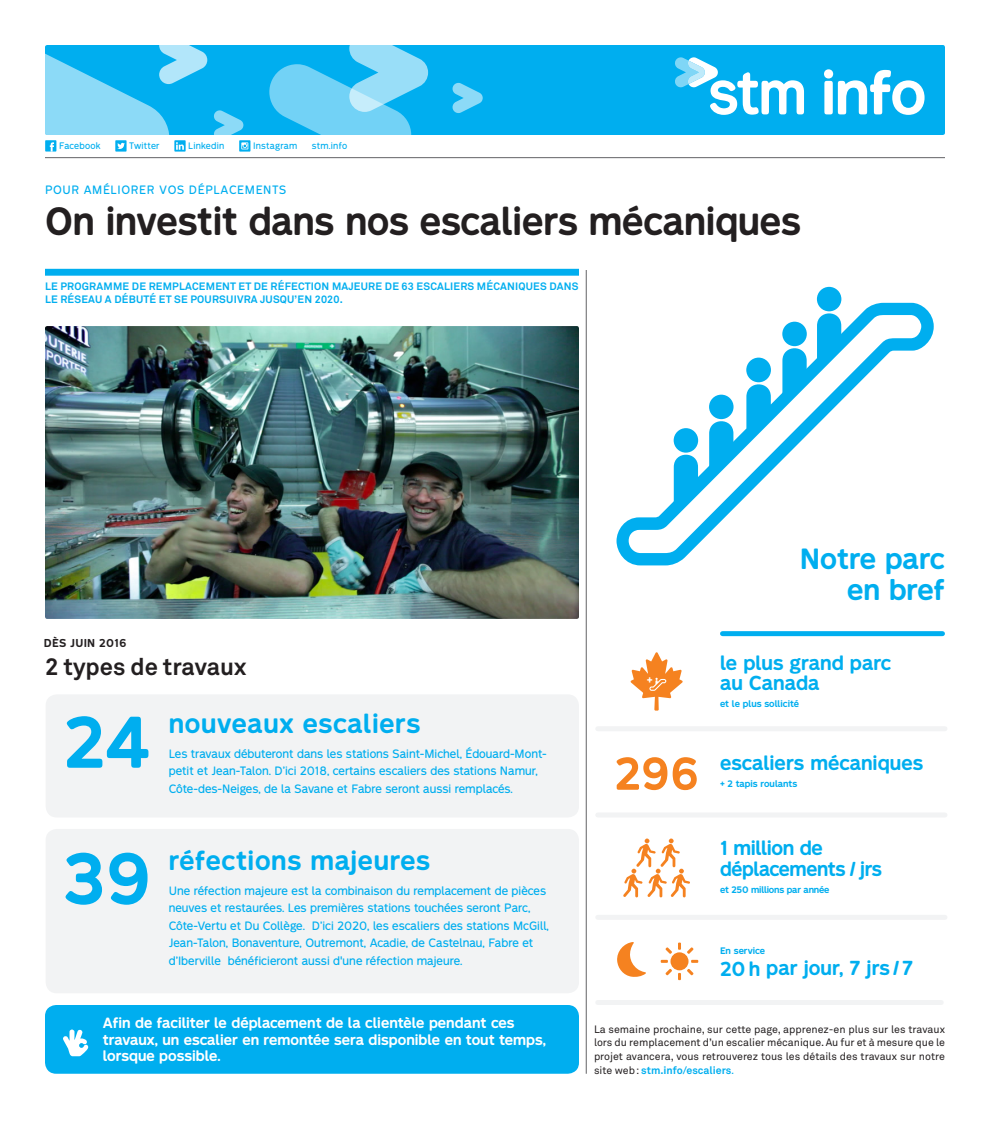
<style>
.page{position:relative;width:990px;height:1125px;background:#fff}
.page>*{position:absolute;margin:0;border:0;box-sizing:border-box;transform-origin:0 0}
._1_-_Texte{font:700 67.5px "STM Montreal";color:#00aeef}
.t1{font:700 57.25px "STM Montreal";color:#fff}
._0_-_Titre-1{font:700 36.5px "STM Montreal";letter-spacing:-.005em;color:#231f20}
._0_-_Titre-2{font:700 27.12px "STM Montreal";color:#00aeef}
._1_-_Exergue{font:700 25px "STM Montreal";letter-spacing:.025em;color:#00aeef}
._1_-_Texte-2{font:700 25px "STM Montreal";letter-spacing:.025em;color:#00aeef}
._0_-_Titre-2-2{font:700 23.75px "Akkurat";color:#231f20}
._1_-_Texte-3{font:700 18.75px/20.6px "STM Montreal";color:#00aeef}
._1_-_Texte-4{font:700 18.75px/20.6px "STM Montreal";letter-spacing:-.02em;color:#00aeef}
.t2{font:700 13.75px/16.2px "STM Montreal";color:#fff}
._1_-_Exergue-2{font:11.25px/17.5px "STM Montreal";color:#00aeef}
._0_-_SurTitre{font:11.25px "STM Montreal";letter-spacing:.05em;color:#00aeef}
._1_-_Texte-5{font:700 10.88px "STM Montreal";color:#fff}
._1_-_Texte-6{font:10.62px/13.8px "Akkurat";color:#231f20;text-align:justify}
._1_-_Intro{font:700 10.62px/13.8px "Akkurat";letter-spacing:.02em;color:#00aeef}
._1_-_Titre{font:700 10.62px "STM Montreal";letter-spacing:.025em;color:#231f20}
._1_-_Texte-7{font:700 8.75px "STM Montreal";color:#00aeef}
.t3{font:8.75px "STM Montreal";letter-spacing:.025em;color:#00aeef}
._1_-_Texte-8{font:700 8.75px "STM Montreal";letter-spacing:-.02em;color:#00aeef}
.s1{font-weight:700;color:#00aeef}
.s2{color:#00aeef}
</style>
<div class="page">
<div style="left:45px;top:140px;width:11px;height:12px;background:#00aeef"></div>
<svg style="left:50px;top:142px;width:4px;height:10px"></svg>
<div style="left:115px;top:140px;width:12px;height:12px;background:#00aeef"></div>
<svg style="left:117px;top:142px;width:8px;height:7px"></svg>
<div style="left:174px;top:140px;width:12px;height:12px;background:#00aeef"></div>
<svg style="left:176px;top:142px;width:8px;height:8px"></svg>
<svg style="left:239px;top:140px;width:11px;height:12px"></svg>
<svg style="left:241px;top:142px;width:7px;height:7px"></svg>
<hr style="left:45px;top:157px;width:900px;height:1px;background:#636366">
<div style="left:207px;top:45px;width:738px;height:90px;background:#00aeef"></div>
<svg style="left:675px;top:57px;width:129px;height:58px"></svg>
<svg style="left:269px;top:45px;width:159px;height:90px;background:#54c8f4"></svg>
<svg style="left:453px;top:83px;width:30px;height:30px"></svg>
<svg style="left:214px;top:110px;width:29px;height:25px"></svg>
<svg style="left:45px;top:45px;width:162px;height:90px;background:#4bc5f3"></svg>
<hr style="left:586px;top:270px;width:1px;height:804px;background:#636366">
<img style="left:45px;top:326px;width:534px;height:293px">
<div style="left:45px;top:269px;width:534px;height:7px;background:#00aeef"></div>
<div style="left:46px;top:829px;width:533px;height:164px;background:#f2f3f4;border-radius:11px"></div>
<svg style="left:617px;top:303px;width:317px;height:262px"></svg>
<div style="left:709px;top:395px;width:25px;height:24px;background:#00aeef;border-radius:50%"></div>
<svg style="left:709px;top:417px;width:24px;height:52px"></svg>
<div style="left:674px;top:428px;width:24px;height:25px;background:#00aeef;border-radius:50%"></div>
<svg style="left:674px;top:451px;width:24px;height:52px"></svg>
<div style="left:782px;top:322px;width:25px;height:24px;background:#00aeef;border-radius:50%"></div>
<svg style="left:782px;top:344px;width:25px;height:52px"></svg>
<div style="left:817px;top:287px;width:24px;height:24px;background:#00aeef;border-radius:50%"></div>
<svg style="left:817px;top:309px;width:24px;height:53px"></svg>
<svg style="left:617px;top:942px;width:29px;height:35px"></svg>
<div style="left:671px;top:952px;width:18px;height:18px;background:#f58220;border-radius:50%"></div>
<svg style="left:678px;top:943px;width:3px;height:7px"></svg>
<svg style="left:678px;top:973px;width:3px;height:7px"></svg>
<svg style="left:661px;top:960px;width:7px;height:3px"></svg>
<svg style="left:691px;top:960px;width:7px;height:3px"></svg>
<svg style="left:665px;top:969px;width:7px;height:6px"></svg>
<svg style="left:687px;top:947px;width:7px;height:7px"></svg>
<svg style="left:666px;top:947px;width:6px;height:7px"></svg>
<svg style="left:687px;top:969px;width:7px;height:6px"></svg>
<div style="left:598px;top:812px;width:347px;height:6px;background:#f2f3f4"></div>
<div style="left:598px;top:726px;width:347px;height:5px;background:#f2f3f4"></div>
<div style="left:722px;top:631px;width:220px;height:5px;background:#00aeef"></div>
<div style="left:598px;top:915px;width:347px;height:5px;background:#f2f3f4"></div>
<div style="left:598px;top:1000px;width:343px;height:5px;background:#f2f3f4"></div>
<svg style="left:631px;top:652px;width:52px;height:59px"></svg>
<svg style="left:623px;top:839px;width:67px;height:58px"></svg>
<svg style="left:616px;top:757px;width:81px;height:33px"></svg>
<div style="left:46px;top:694px;width:533px;height:124px;background:#f2f3f4;border-radius:11px"></div>
<div style="left:45px;top:1005px;width:534px;height:69px;background:#00aeef;border-radius:11px"></div>
<svg style="left:63px;top:1029px;width:26px;height:27px"></svg>
<p class="t3" style="left:59px;top:141px;width:43px">Facebook</p>
<p class="t3" style="left:129px;top:141px;width:32px">Twitter</p>
<p class="t3" style="left:188px;top:141px;width:38px">Linkedin</p>
<p class="t3" style="left:253px;top:141px;width:46px">Instagram</p>
<p class="t3" style="left:312px;top:141px;width:37px">stm.info</p>
<p class="_0_-_SurTitre" style="left:45px;top:182px;width:243px">POUR AMÉLIORER VOS DÉPLACEMENTS</p>
<p class="_0_-_Titre-1" style="left:45px;top:198px;width:757px">On investit dans nos escaliers mécaniques</p>
<p class="_1_-_Intro" style="left:45px;top:279px;width:535px">LE PROGRAMME DE REMPLACEMENT ET DE RÉFECTION MAJEURE DE 63 ESCALIERS MÉCANIQUES DANS<br>LE RÉSEAU A DÉBUTÉ ET SE POURSUIVRA JUSQU’EN 2020.</p>
<p class="t1" style="left:821px;top:57px;width:107px">info</p>
<p class="_1_-_Titre" style="left:44px;top:637px;width:84px">DÈS JUIN 2016</p>
<p class="_0_-_Titre-2-2" style="left:45px;top:652px;width:203px">2 types de travaux</p>
<p class="_1_-_Texte" style="left:64px;top:700px;width:88px">24</p>
<p class="_1_-_Texte-2" style="left:169px;top:708px;width:253px">nouveaux escaliers</p>
<p class="_1_-_Exergue-2" style="left:169px;top:744px;width:380px">Les travaux débuteront dans les stations Saint-Michel, Édouard-Mont&shy;petit et Jean-Talon. D’ici 2018, certains escaliers des stations Namur,<br>Côte-des-Neiges, de la Savane et Fabre seront aussi remplacés.</p>
<p class="_1_-_Texte" style="left:63px;top:836px;width:90px">39</p>
<p class="_1_-_Exergue" style="left:169px;top:845px;width:263px">réfections majeures</p>
<p class="_1_-_Exergue-2" style="left:169px;top:882px;width:382px">Une réfection majeure est la combinaison du remplacement de pièces neuves et restaurées. Les premières stations touchées seront Parc, Côte-Vertu et Du Collège. D’ici 2020, les escaliers des stations McGill, Jean-Talon, Bonaventure, Outremont, Acadie, de Castelnau, Fabre et d’Iberville bénéficieront aussi d'une réfection majeure.</p>
<p class="t2" style="left:103px;top:1015px;width:445px">Afin de faciliter le déplacement de la clientèle pendant ces travaux, un escalier en remontée sera disponible en tout temps, lorsque possible.</p>
<p class="_1_-_Texte-5" style="left:647px;top:673px;width:7px">+</p>
<p class="_0_-_Titre-2" style="left:800px;top:542px;width:147px">Notre parc</p>
<p class="_0_-_Titre-2" style="left:847px;top:573px;width:99px">en bref</p>
<p class="_1_-_Texte-3" style="left:720px;top:652px;width:173px">le plus grand parc au Canada</p>
<p class="_1_-_Texte-7" style="left:720px;top:698px;width:81px">et le plus sollicité</p>
<p class="_1_-_Texte-3" style="left:720px;top:753px;width:205px">escaliers mécaniques</p>
<p class="_1_-_Texte-7" style="left:720px;top:778px;width:79px">+ 2 tapis roulants</p>
<p class="_1_-_Texte-4" style="left:720px;top:838px;width:164px">1 million de déplacements / jrs</p>
<p class="_1_-_Texte-8" style="left:720px;top:884px;width:111px">et 250 millions par année</p>
<p class="_1_-_Texte-7" style="left:720px;top:945px;width:47px">En service</p>
<p class="_1_-_Texte-3" style="left:720px;top:957px;width:195px">20 h par jour, 7 jrs / 7</p>
<p class="_1_-_Texte-6" style="left:594px;top:1022px;width:352px">La semaine prochaine, sur cette page, apprenez-en plus sur les travaux lors du remplacement d’un escalier mécanique. Au fur et à mesure que le projet avancera, vous retrouverez tous les détails des travaux sur notre site web: <span class="s1">stm.info/escaliers</span><span class="s2">.</span></p>
</div>
